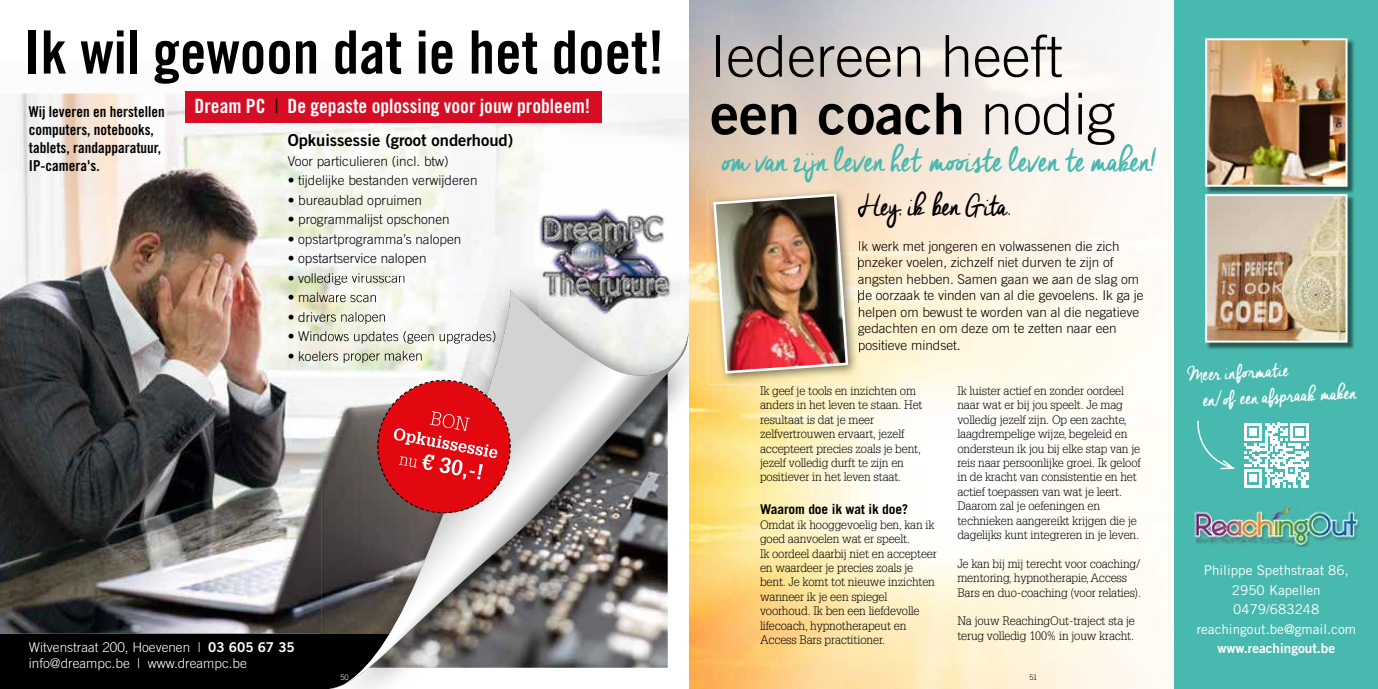
<style>
.page{position:relative;width:1378px;height:689px;background:#fff}
.page>*{position:absolute;margin:0;border:0;box-sizing:border-box;transform-origin:0 0}
.t1{font:59.7px "Trade Gothic LT Std Bd Cn 20";color:#000}
.t2{font:300 57.6px "Trade Gothic LT Std";color:#000}
.t3{font:57.6px "Trade Gothic LT Std Bd 2";color:#000}
.t4{font:40.95px "Cheddar Jack";letter-spacing:-.035em;color:#48b9ae}
.t5{font:36px "Cheddar Jack";letter-spacing:-.045em;color:#000}
.t6{font:24.75px/25.8px "Cheddar Jack";color:#fff}
.t7{font:19.65px "Trade Gothic LT Std Bd Cn 20";color:#fff}
.t8{font:16.5px "Trade Gothic LT Std Bd 2";color:#000}
.t9{font:15px/18px "Trade Gothic LT Std Bd Cn 20";color:#000}
.t10{font:300 13.5px/16.5px "Trade Gothic LT Std";color:#000}
.t11{font:13.5px/19.5px "Trade Gothic LT Std";color:#fff;text-align:center}
.t12{font:300 13.5px/16.5px "Trade Gothic LT Std";color:#fff}
.t13{font:700 13.5px "Trade Gothic LT Std";letter-spacing:-.01em;color:#000}
.t14{font:13.5px "Trade Gothic LT Std Bd 2";color:#fff}
.t15{font:300 12px/14.4px "Glypha LT Std";letter-spacing:-.01em;color:#000}
.t16{font:300 7.5px "Trade Gothic LT Std";color:#fff}
.t17{font:300 7.5px "Trade Gothic LT Std";color:#000}
.s1{font-family:"Trade Gothic LT Std Cn 18";color:#000}
.s2{font-family:"Trade Gothic LT Std Bd 2";font-weight:400}
.s3{font-family:"Trade Gothic LT Std";font-weight:300}
</style>
<div class="page">
<img style="left:689px;top:212px;width:51px;height:477px">
<img style="left:740px;top:385px;width:103px;height:304px">
<img style="left:760px;top:386px;width:156px;height:11px">
<img style="left:859px;top:191px;width:152px;height:37px">
<div style="left:1174px;top:0;width:204px;height:689px;background:#48b9ae"></div>
<img style="left:1187px;top:506px;width:173px;height:41px">
<svg style="left:1244px;top:423px;width:64px;height:64px"></svg>
<img style="left:1207px;top:39px;width:147px;height:310px">
<img style="left:1208px;top:41px;width:136px;height:143px">
<div style="left:1205px;top:38px;width:142px;height:149px;border:2px solid #fff"></div>
<img style="left:1208px;top:197px;width:136px;height:143px">
<div style="left:1205px;top:194px;width:142px;height:149px;border:2px solid #fff"></div>
<img style="left:707px;top:188px;width:152px;height:197px">
<svg style="left:858px;top:241px;width:2px;height:111px"></svg>
<img style="left:712px;top:192px;width:137px;height:183px">
<svg style="left:1197px;top:420px;width:38px;height:50px"></svg>
<img style="left:0;top:94px;width:689px;height:540px">
<div style="left:185px;top:91px;width:416px;height:32px;background:#d60d25"></div>
<img style="left:539px;top:198px;width:132px;height:78px">
<img style="left:321px;top:276px;width:368px;height:102px">
<img style="left:321px;top:378px;width:6px;height:51px">
<img style="left:321px;top:429px;width:6px;height:154px">
<img style="left:321px;top:583px;width:6px;height:51px">
<img style="left:321px;top:276px;width:83px;height:9px">
<img style="left:321px;top:292px;width:8px;height:10px">
<img style="left:321px;top:312px;width:8px;height:12px">
<img style="left:321px;top:331px;width:8px;height:12px">
<img style="left:321px;top:351px;width:8px;height:12px">
<svg style="left:689px;top:328px;width:1px;height:22px"></svg>
<div style="left:0;top:634px;width:329px;height:55px;background:#000"></div>
<svg style="left:329px;top:289px;width:360px;height:400px"></svg>
<svg style="left:371px;top:374px;width:146px;height:146px;background:#d45357"></svg>
<h1 class="t1" style="left:24px;top:16px;width:642px">Ik wil gewoon dat ie het doet!</h1>
<p class="t9" style="left:29px;top:103px;width:137px">Wij leveren en herstellen</p>
<h3 class="t7" style="left:195px;top:94px;width:397px">Dream PC <span class="s1">|</span> De gepaste oplossing voor jouw probleem!</h3>
<p class="t9" style="left:29px;top:121px;width:134px">computers, notebooks, tablets, randapparatuur,<br>IP-camera's.</p>
<h3 class="t8" style="left:288px;top:130px;width:227px">Opkuissessie (groot onderhoud)</h3>
<p class="t10" style="left:288px;top:152px;width:163px">Voor particulieren (incl. btw)</p>
<p class="t10" style="left:288px;top:172px;width:191px">• tijdelijke bestanden verwijderen</p>
<p class="t10" style="left:288px;top:191px;width:136px">• bureaublad opruimen</p>
<p class="t10" style="left:288px;top:211px;width:164px">• programmalijst opschonen</p>
<p class="t10" style="left:288px;top:230px;width:175px">• opstartprogramma’s nalopen</p>
<p class="t10" style="left:288px;top:250px;width:140px">• opstartservice nalopen</p>
<p class="t10" style="left:288px;top:269px;width:119px">• volledige virusscan</p>
<p class="t12" style="left:29px;top:639px;width:267px">Witvenstraat 200, Hoevenen | <span class="s2">03 605 67 35 </span>info@dreampc.be | www.dreampc.be</p>
<h2 class="t2" style="left:710px;top:22px;width:354px">Iedereen heeft</h2>
<h2 class="t3" style="left:710px;top:78px;width:407px">een coach <span class="s3">nodig</span></h2>
<h3 class="t4" style="left:721px;top:138px;width:436px">om van zijn leven het mooiste leven te maken!</h3>
<h3 class="t5" style="left:858px;top:185px;width:154px">Hey, ik ben Gita.</h3>
<p class="t10" style="left:858px;top:237px;width:287px">Ik werk met jongeren en volwassenen die zich onzeker voelen, zichzelf niet durven te zijn of angsten hebben. Samen gaan we aan de slag om de oorzaak te vinden van al die gevoelens. Ik ga je helpen om bewust te worden van al die negatieve gedachten en om deze om te zetten naar een positieve mindset.</p>
<p class="t15" style="left:957px;top:384px;width:185px">Ik luister actief en zonder oordeel naar wat er bij jou speelt. Je mag volledig jezelf zijn. Op een zachte, laagdrempelige wijze, begeleid en ondersteun ik jou bij elke stap van je reis naar persoonlijke groei. Ik geloof in de kracht van consistentie en het actief toepassen van wat je leert.<br>Daarom zal je oefeningen en technieken aangereikt krijgen die je dagelijks kunt integreren in je leven.</p>
<p class="t15" style="left:957px;top:556px;width:185px">Je kan bij mij terecht voor coaching/ mentoring, hypnotherapie, Access<br>Bars en duo-coaching (voor relaties).</p>
<p class="t15" style="left:957px;top:614px;width:179px">Na jouw ReachingOut-traject sta je terug volledig 100% in jouw kracht.</p>
<p class="t15" style="left:760px;top:384px;width:164px">Ik geef je tools en inzichten om anders in het leven te staan. Het resultaat is dat je meer zelfvertrouwen ervaart, jezelf accepteert precies zoals je bent, jezelf volledig durft te zijn en positiever in het leven staat.</p>
<p class="t13" style="left:760px;top:501px;width:150px">Waarom doe ik wat ik doe?</p>
<p class="t15" style="left:760px;top:517px;width:178px">Omdat ik hooggevoelig ben, kan ik goed aanvoelen wat er speelt.<br>Ik oordeel daarbij niet en accepteer en waardeer je precies zoals je bent. Je komt tot nieuwe inzichten wanneer ik je een spiegel voorhoud. Ik ben een liefdevolle lifecoach, hypnotherapeut en<br>Access Bars practitioner.</p>
<p class="t16" style="left:340px;top:672px;width:10px">50</p>
<p class="t17" style="left:1029px;top:672px;width:9px">51</p>
<h3 class="t6" style="left:1200px;top:362px;width:155px;text-indent:-14px;rotate:-3deg">Meer informatie<br>en/of een afspraak maken</h3>
<p class="t11" style="left:1196px;top:561px;width:161px">Philippe Spethstraat 86,<br>2950 Kapellen<br>0479/683248 reachingout.be@gmail.com</p>
<p class="t14" style="left:1217px;top:640px;width:119px">www.reachingout.be</p>
</div>
